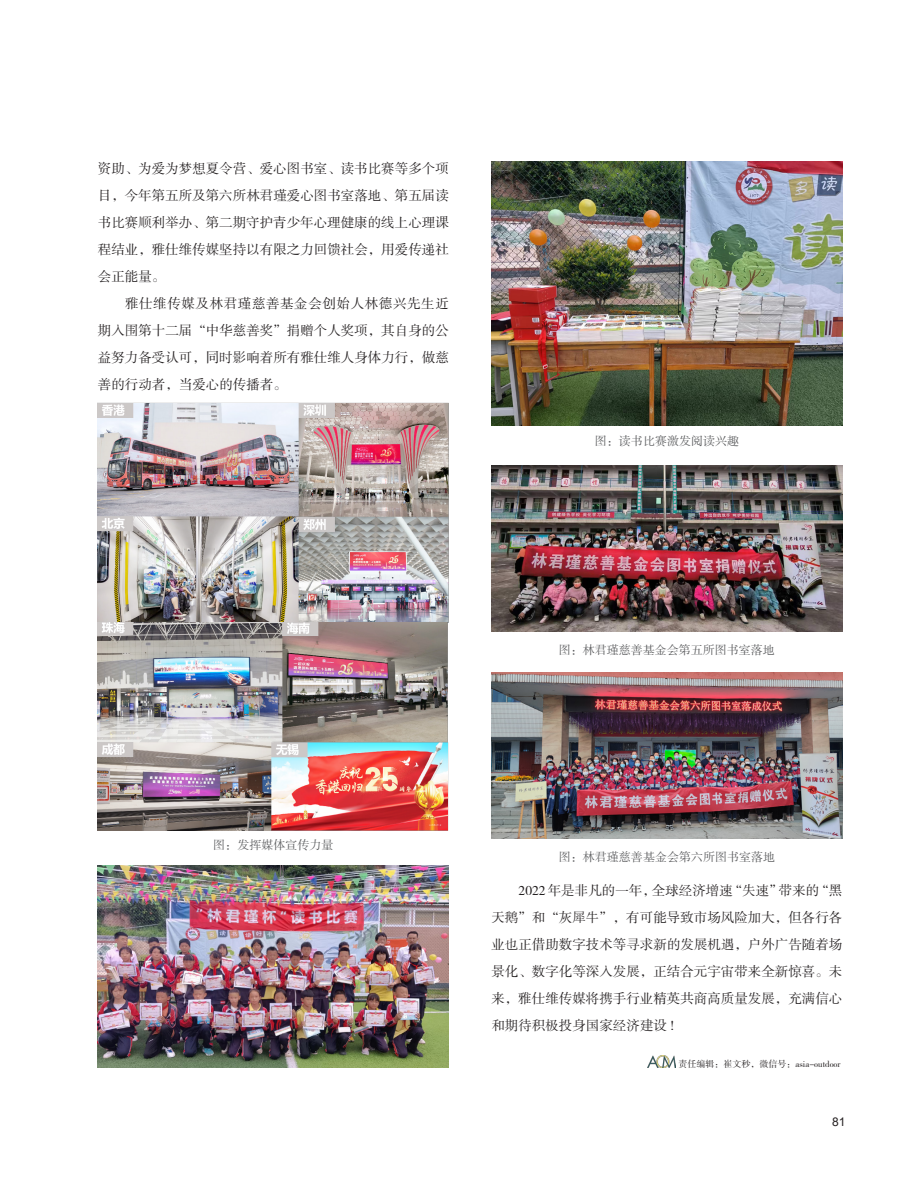
<style>
.page{position:relative;width:919px;height:1187px;background:#fff}
.page>*{position:absolute;margin:0;border:0;box-sizing:border-box;transform-origin:0 0}
.缩进{font:13.5px/27px "FZSSK GBK1 0";color:#231f20;text-align:justify}
.t1{font:12px "FZSSK GBK1 0";color:#57585a}
.t2{font:12px "Arial";color:#231f20}
.t3{font:9px "FZSSK GBK1 0";color:#231f20}
</style>
<div class="page">
<img style="left:647px;top:1055px;width:28px;height:12px">
<img style="left:98px;top:402px;width:351px;height:428px">
<img style="left:98px;top:865px;width:351px;height:202px">
<img style="left:491px;top:162px;width:351px;height:263px">
<img style="left:491px;top:466px;width:351px;height:166px">
<img style="left:491px;top:672px;width:351px;height:166px">
<p class="缩进" style="left:98px;top:156px;width:352px">资助、为爱为梦想夏令营、爱心图书室、读书比赛等多个项目，今年第五所及第六所林君瑾爱心图书室落地、第五届读书比赛顺利举办、第二期守护青少年心理健康的线上心理课程结业，雅仕维传媒坚持以有限之力回馈社会，用爱传递社会正能量。</p>
<p class="缩进" style="left:98px;top:290px;width:352px;text-indent:27px">雅仕维传媒及林君瑾慈善基金会创始人林德兴先生近期入围第十二届“中华慈善奖”捐赠个人奖项，其自身的公益努力备受认可，同时影响着所有雅仕维人身体力行，做慈善的行动者，当爱心的传播者。</p>
<p class="t1" style="left:595px;top:434px;width:145px">图：读书比赛激发阅读兴趣</p>
<p class="t1" style="left:213px;top:838px;width:121px">图：发挥媒体宣传力量</p>
<p class="t1" style="left:558px;top:643px;width:217px">图：林君瑾慈善基金会第五所图书室落地</p>
<p class="t1" style="left:559px;top:850px;width:217px">图：林君瑾慈善基金会第六所图书室落地</p>
<p class="缩进" style="left:491px;top:877px;width:352px;text-indent:27px">2022 年是非凡的一年，全球经济增速“失速”带来的“黑天鹅”和“灰犀牛”，有可能导致市场风险加大，但各行各业也正借助数字技术等寻求新的发展机遇，户外广告随着场景化、数字化等深入发展，正结合元宇宙带来全新惊喜。未来，雅仕维传媒将携手行业精英共商高质量发展，充满信心和期待积极投身国家经济建设 !</p>
<p class="t3" style="left:678px;top:1058px;width:164px">责任编辑：崔文秒，微信号：asia-outdoor</p>
<p class="t2" style="left:832px;top:1113px;width:15px">81</p>
</div>
